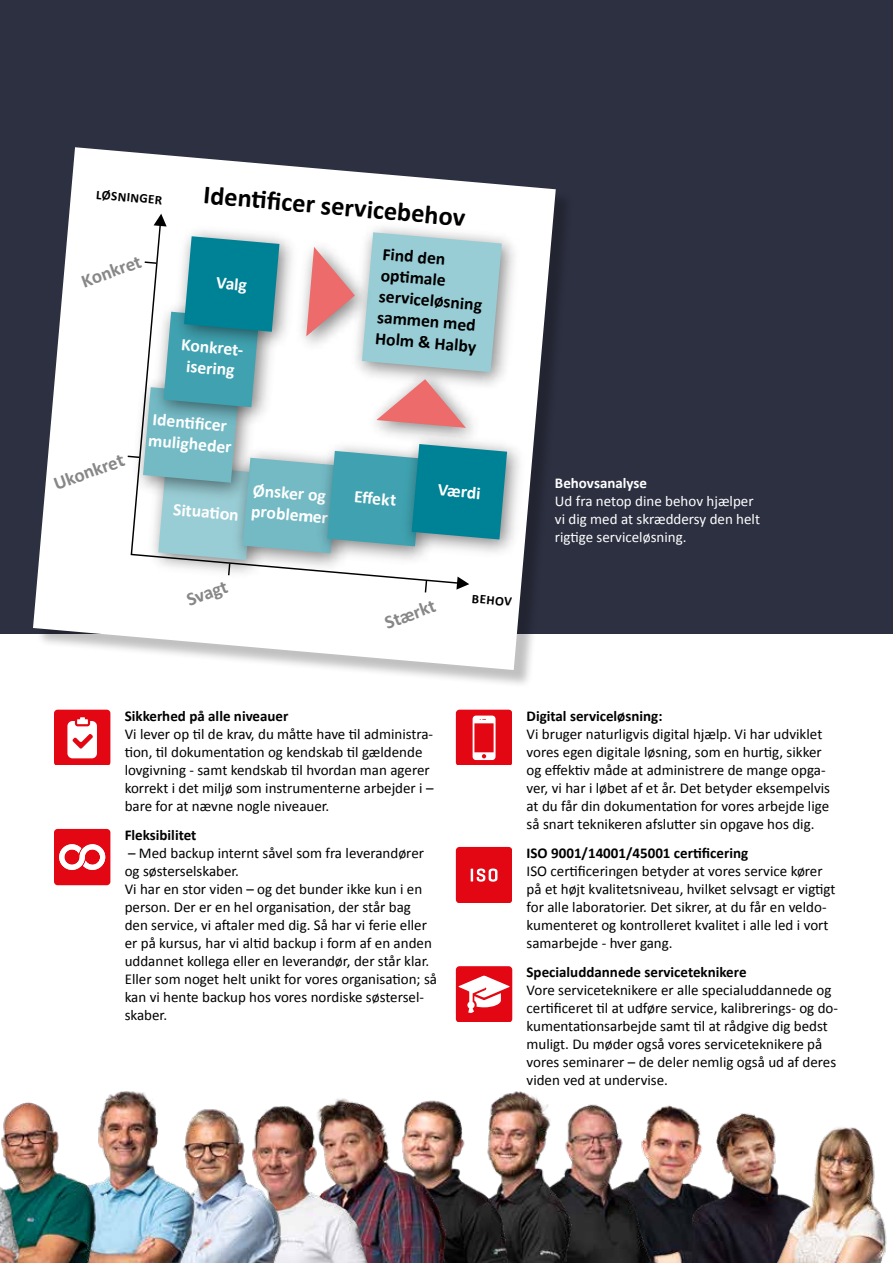
<style>
.page{position:relative;width:893px;height:1263px;background:#fff}
.page>*{position:absolute;margin:0;border:0;box-sizing:border-box;transform-origin:0 0}
.t1{font:700 26.4px "Calibri";color:#000}
.t2{font:700 19.05px "Calibri";color:#878787}
.t3{font:700 17.55px/21.1px "Calibri";color:#fff}
.t4{font:700 17.55px/21.1px "Calibri";color:#000}
.t5{font:15px/18px "Calibri";color:#000}
.t6{font:700 15px "Calibri";color:#000}
.t7{font:15px/18px "Calibri";color:#fff}
.t8{font:700 15px "Calibri";color:#fff}
.t9{font:700 13.2px "Calibri";color:#000}
</style>
<div class="page">
<div style="left:0;top:0;width:893px;height:634px;background:#2d3041"></div>
<div style="left:36px;top:150px;width:538px;height:538px;background:#000;opacity:.25"></div>
<svg style="left:33px;top:147px;width:523px;height:523px"></svg>
<svg style="left:154px;top:214px;width:13px;height:12px"></svg>
<img style="left:507px;top:424px;width:28px;height:144px">
<img style="left:122px;top:367px;width:4px;height:145px">
<div style="left:164px;top:216px;width:144px;height:16px;background:#fff"></div>
<img style="left:341px;top:213px;width:189px;height:188px">
<img style="left:286px;top:227px;width:101px;height:5px">
<svg style="left:126px;top:232px;width:381px;height:362px;background:#a4c9cf"></svg>
<svg style="left:54px;top:710px;width:56px;height:55px"></svg>
<div style="left:54px;top:829px;width:56px;height:56px;background:#e30613;border-radius:4px"></div>
<svg style="left:59px;top:844px;width:46px;height:26px"></svg>
<svg style="left:456px;top:710px;width:55px;height:54px;background:#e72a35"></svg>
<svg style="left:456px;top:847px;width:55px;height:55px;background:#e41420"></svg>
<div style="left:456px;top:966px;width:56px;height:56px;background:#e30613;border-radius:4px"></div>
<svg style="left:458px;top:976px;width:52px;height:37px"></svg>
<img style="left:673px;top:1107px;width:19px;height:156px">
<img style="left:692px;top:1113px;width:74px;height:150px">
<img style="left:766px;top:1120px;width:121px;height:143px">
<img style="left:576px;top:1104px;width:97px;height:159px">
<img style="left:511px;top:1091px;width:65px;height:172px">
<img style="left:448px;top:1093px;width:63px;height:170px">
<img style="left:385px;top:1100px;width:63px;height:163px">
<img style="left:284px;top:1098px;width:101px;height:165px">
<img style="left:207px;top:1106px;width:77px;height:157px">
<img style="left:137px;top:1092px;width:70px;height:171px">
<img style="left:49px;top:1091px;width:88px;height:172px">
<img style="left:0;top:1102px;width:49px;height:161px">
<p class="t9" style="left:97px;top:186px;width:68px;rotate:5deg">LØSNINGER</p>
<p class="t2" style="left:78px;top:271px;width:64px;rotate:-20deg">Konkret</p>
<h1 class="t1" style="left:205px;top:178px;width:264px;rotate:5deg">Identi fi cer servicebehov</h1>
<p class="t3" style="left:217px;top:271px;width:32px;rotate:5deg">Valg</p>
<p class="t3" style="left:189px;top:334px;width:69px;text-indent:-7px;rotate:5deg">Konkret&shy;isering</p>
<p class="t4" style="left:384px;top:242px;width:105px;rotate:5deg">Find den<br>opti male serviceløsning sammen med<br>Holm &amp; Halby</p>
<p class="t2" style="left:50px;top:473px;width:75px;rotate:-20deg">Ukonkret</p>
<p class="t3" style="left:151px;top:407px;width:85px;rotate:5deg">Identi fi cer muligheder</p>
<p class="t3" style="left:174px;top:498px;width:67px;rotate:5deg">Situati on</p>
<p class="t3" style="left:254px;top:478px;width:79px;rotate:5deg">Ønsker og problemer</p>
<p class="t3" style="left:355px;top:485px;width:43px;rotate:5deg">Effekt</p>
<p class="t3" style="left:439px;top:478px;width:44px;rotate:5deg">Værdi</p>
<p class="t2" style="left:183px;top:589px;width:44px;rotate:-20deg">Svagt</p>
<p class="t2" style="left:381px;top:612px;width:54px;rotate:-20deg">Stærkt</p>
<p class="t9" style="left:473px;top:590px;width:41px;rotate:5deg">BEHOV</p>
<p class="t8" style="left:555px;top:473px;width:94px">Behovsanalyse</p>
<p class="t7" style="left:555px;top:491px;width:207px">Ud fra netop dine behov hjælper vi dig med at skræddersy den helt rigtige serviceløsning.</p>
<p class="t6" style="left:125px;top:707px;width:165px">Sikkerhed på alle niveauer</p>
<p class="t5" style="left:125px;top:724px;width:310px">Vi lever op til de krav, du måtte have til administra&shy;tion, til dokumentation og kendskab til gældende lovgivning - samt kendskab til hvordan man agerer korrekt i det miljø som instrumenterne arbejder i – bare for at nævne nogle niveauer.</p>
<p class="t6" style="left:125px;top:826px;width:73px">Fleksibilitet</p>
<p class="t5" style="left:125px;top:843px;width:314px">– Med backup internt såvel som fra leverandører og søsterselskaber.<br>Vi har en stor viden – og det bunder ikke kun i en person. Der er en hel organisation, der står bag den service, vi aftaler med dig. Så har vi ferie eller er på kursus, har vi altid backup i form af en anden uddannet kollega eller en leverandør, der står klar.<br>Eller som noget helt unikt for vores organisation; så kan vi hente backup hos vores nordiske søstersel&shy;skaber.</p>
<p class="t6" style="left:527px;top:707px;width:137px">Digital serviceløsning:</p>
<p class="t5" style="left:527px;top:724px;width:305px">Vi bruger naturligvis digital hjælp. Vi har udviklet vores egen digitale løsning, som en hurtig, sikker og effektiv måde at administrere de mange opga&shy;ver, vi har i løbet af et år. Det betyder eksempelvis at du får din dokumentation for vores arbejde lige så snart teknikeren afslutter sin opgave hos dig.</p>
<p class="t6" style="left:527px;top:844px;width:223px">ISO 9001/14001/45001 certificering</p>
<p class="t5" style="left:527px;top:861px;width:310px">ISO certificeringen betyder at vores service kører på et højt kvalitetsniveau, hvilket selvsagt er vigtigt for alle laboratorier. Det sikrer, at du får en veldo&shy;kumenteret og kontrolleret kvalitet i alle led i vort samarbejde - hver gang.</p>
<p class="t6" style="left:527px;top:963px;width:221px">Specialuddannede serviceteknikere</p>
<p class="t5" style="left:527px;top:981px;width:313px">Vore serviceteknikere er alle specialuddannede og certificeret til at udføre service, kalibrerings- og do&shy;kumentationsarbejde samt til at rådgive dig bedst muligt. Du møder også vores serviceteknikere på vores seminarer – de deler nemlig også ud af deres viden ved at undervise.</p>
</div>
